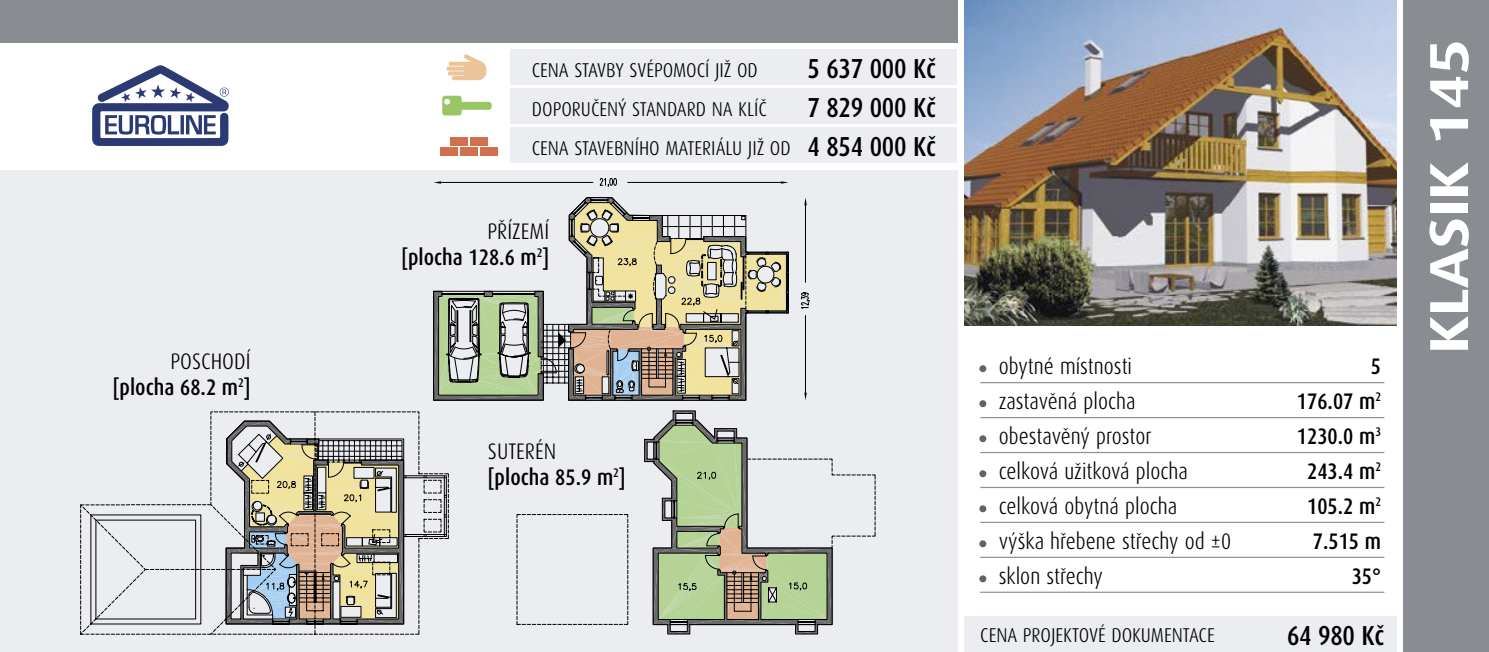
<style>
.page{position:relative;width:1489px;height:652px;background:#fff}
.page>*{position:absolute;margin:0;border:0;box-sizing:border-box;transform-origin:0 0}
.t1{font:300 75px "Dax Condensed";color:#636363}
.t2{font:700 55px "Dax Wide";color:#fff}
.t3{font:500 27.5px/39px "Dax Condensed";letter-spacing:-.01em;color:#000;text-align:justify}
.t4{font:300 22.5px/35px "Dax Condensed";color:#000}
.t5{font:500 22.5px/35px "Dax Condensed";color:#000;text-align:right}
.t6{font:300 20px/39px "Dax Condensed";color:#000}
</style>
<div class="page">
<div style="left:964px;top:616px;width:432px;height:36px;background:#ebedf1"></div>
<svg style="left:442px;top:96px;width:49px;height:20px"></svg>
<div style="left:450px;top:137px;width:18px;height:9px;background:#d0704f"></div>
<div style="left:470px;top:137px;width:18px;height:9px;background:#d0704f"></div>
<div style="left:440px;top:147px;width:18px;height:9px;background:#d0704f"></div>
<div style="left:460px;top:147px;width:18px;height:9px;background:#d0704f"></div>
<div style="left:480px;top:147px;width:17px;height:9px;background:#d0704f"></div>
<svg style="left:446px;top:54px;width:40px;height:26px"></svg>
<div style="left:510px;top:50px;width:447px;height:35px;background:#ebedf1"></div>
<div style="left:510px;top:89px;width:447px;height:35px;background:#ebedf1"></div>
<div style="left:510px;top:128px;width:447px;height:35px;background:#ebedf1"></div>
<div style="left:0;top:0;width:957px;height:43px;background:#898d92"></div>
<div style="left:0;top:170px;width:957px;height:482px;background:#ebedf1"></div>
<svg style="left:92px;top:65px;width:137px;height:81px"></svg>
<div style="left:1403px;top:0;width:85px;height:652px;background:#898d92"></div>
<img style="left:964px;top:0;width:432px;height:326px">
<hr style="left:980px;top:382px;width:404px;height:1px;background:#939393">
<hr style="left:980px;top:417px;width:404px;height:1px;background:#939393">
<hr style="left:980px;top:452px;width:404px;height:1px;background:#939393">
<hr style="left:980px;top:487px;width:404px;height:1px;background:#939393">
<hr style="left:980px;top:522px;width:404px;height:1px;background:#939393">
<hr style="left:980px;top:557px;width:404px;height:1px;background:#939393">
<hr style="left:980px;top:592px;width:404px;height:1px;background:#939393">
<svg style="left:516px;top:458px;width:359px;height:167px"></svg>
<svg style="left:827px;top:458px;width:5px;height:168px"></svg>
<svg style="left:643px;top:410px;width:184px;height:224px"></svg>
<svg style="left:599px;top:178px;width:210px;height:131px"></svg>
<svg style="left:804px;top:198px;width:2px;height:7px"></svg>
<svg style="left:433px;top:181px;width:356px;height:220px"></svg>
<svg style="left:80px;top:411px;width:368px;height:223px"></svg>
<svg style="left:80px;top:421px;width:367px;height:204px"></svg>
<p class="t4" style="left:170px;top:344px;width:81px">POSCHODÍ</p>
<p class="t5" style="left:113px;top:370px;width:139px">[plocha 68.2 m<sup>2</sup>]</p>
<p class="t6" style="left:531px;top:51px;width:260px">CENA STAVBY SVÉPOMOCÍ JIŽ OD<br>DOPORUČENÝ STANDARD NA KLÍČ<br>CENA STAVEBNÍHO MATERIÁLU JIŽ OD</p>
<p class="t3" style="left:807px;top:49px;width:130px">5 637 000 Kč 7 829 000 Kč 4 854 000 Kč</p>
<p class="t4" style="left:487px;top:214px;width:63px">PŘÍZEMÍ</p>
<p class="t5" style="left:401px;top:240px;width:149px">[plocha 128.6 m<sup>2</sup>]</p>
<p class="t4" style="left:488px;top:434px;width:70px">SUTERÉN</p>
<p class="t5" style="left:488px;top:460px;width:139px">[plocha 85.9 m<sup>2</sup>]</p>
<h1 class="t1" style="left:974px;top:305px;width:17px">.</h1>
<h1 class="t1" style="left:974px;top:340px;width:17px">.</h1>
<h1 class="t1" style="left:974px;top:375px;width:17px">.</h1>
<h1 class="t1" style="left:974px;top:410px;width:17px">.</h1>
<h1 class="t1" style="left:974px;top:445px;width:17px">.</h1>
<h1 class="t1" style="left:974px;top:480px;width:17px">.</h1>
<h1 class="t1" style="left:974px;top:515px;width:17px">.</h1>
<p class="t4" style="left:998px;top:349px;width:234px">obytné místnosti<br>zastavěná plocha obestavěný prostor<br>celková užitková plocha celková obytná plocha<br>výška hřebene střechy od ±0 sklon střechy</p>
<p class="t5" style="left:1296px;top:349px;width:86px">5<br>176.07 m<sup>2<br></sup>1230.0 m<sup>3<br></sup>243.4 m<sup>2<br></sup>105.2 m<sup>2<br></sup>7.515 m<br>35°</p>
<p class="t6" style="left:980px;top:616px;width:236px">CENA PROJEKTOVÉ DOKUMENTACE</p>
<p class="t3" style="left:1286px;top:616px;width:99px">64 980 Kč</p>
<h2 class="t2" style="left:1417px;top:354px;width:316px;rotate:-90deg">KLASIK 145</h2>
</div>
